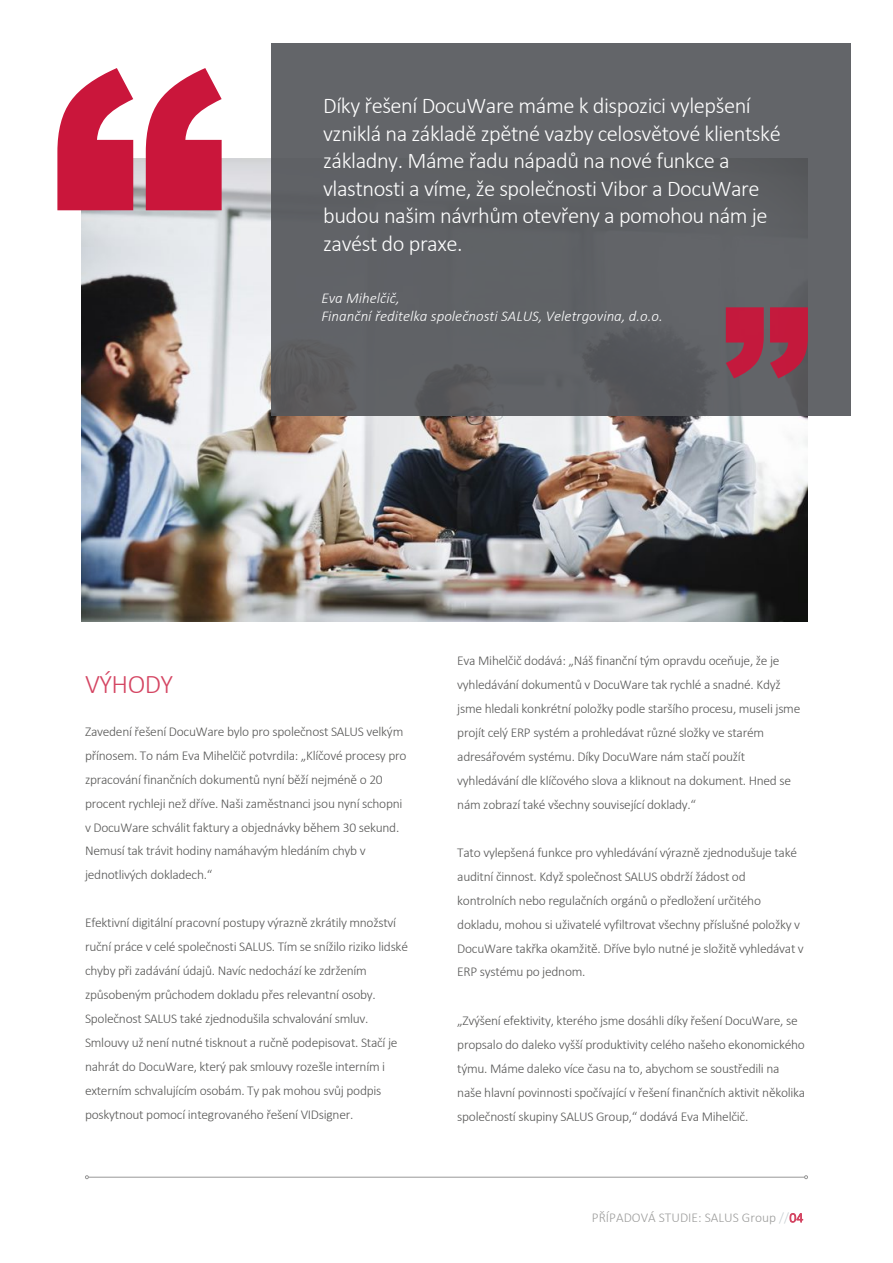
<style>
.page{position:relative;width:893px;height:1263px;background:#fff}
.page>*{position:absolute;margin:0;border:0;box-sizing:border-box;transform-origin:0 0}
.t1{font:300 27px "Calibri";letter-spacing:-.02em;color:#d44562}
.t2{font:300 22.5px/27.5px "Calibri";letter-spacing:-.02em;color:#fff}
.t3{font:italic 300 15px/18px "Calibri";color:#fff}
.t4{font:300 13.5px/24px "Calibri";letter-spacing:-.02em;color:#575756}
.t5{font:300 13.5px "Calibri";color:#9d9d9c}
.s1{color:#c7ced2}
.s2{color:#d44562}
</style>
<div class="page">
<img style="left:82px;top:159px;width:726px;height:462px">
<svg style="left:57px;top:68px;width:165px;height:142px"></svg>
<div style="left:271px;top:43px;width:579px;height:373px;background:#636569"></div>
<svg style="left:726px;top:307px;width:82px;height:71px"></svg>
<hr style="left:88px;top:1177px;width:716px;height:1px;background:#878787">
<svg style="left:85px;top:1175px;width:4px;height:4px"></svg>
<svg style="left:804px;top:1175px;width:4px;height:4px"></svg>
<p class="t2" style="left:323px;top:92px;width:459px">Díky řešení DocuWare máme k dispozici vylepšení vzniklá na základě zpětné vazby celosvětové klientské základny. Máme řadu nápadů na nové funkce a vlastnosti a víme, že společnosti Vibor a DocuWare budou našim návrhům otevřeny a pomohou nám je zavést do praxe.</p>
<p class="t3" style="left:321px;top:289px;width:343px">Eva Mihelčič,<br>Finanční ředitelka společnosti SALUS, Veletrgovina, d.o.o.</p>
<h1 class="t1" style="left:85px;top:667px;width:90px">VÝHODY</h1>
<p class="t4" style="left:85px;top:719px;width:323px">Zavedení řešení DocuWare bylo pro společnost SALUS velkým přínosem. To nám Eva Mihelčič potvrdila: „Klíčové procesy pro zpracování finančních dokumentů nyní běží nejméně o 20 procent rychleji než dříve. Naši zaměstnanci jsou nyní schopni v DocuWare schválit faktury a objednávky během 30 sekund.<br>Nemusí tak trávit hodiny namáhavým hledáním chyb v jednotlivých dokladech.“</p>
<p class="t4" style="left:85px;top:911px;width:324px">Efektivní digitální pracovní postupy výrazně zkrátily množství ruční práce v celé společnosti SALUS. Tím se snížilo riziko lidské chyby při zadávání údajů. Navíc nedochází ke zdržením způsobeným průchodem dokladu přes relevantní osoby.<br>Společnost SALUS také zjednodušila schvalování smluv.<br>Smlouvy už není nutné tisknout a ručně podepisovat. Stačí je nahrát do DocuWare, který pak smlouvy rozešle interním i externím schvalujícím osobám. Ty pak mohou svůj podpis poskytnout pomocí integrovaného řešení VIDsigner.</p>
<p class="t4" style="left:457px;top:648px;width:345px">Eva Mihelčič dodává: „Náš finanční tým opravdu oceňuje, že je vyhledávání dokumentů v DocuWare tak rychlé a snadné. Když jsme hledali konkrétní položky podle staršího procesu, museli jsme projít celý ERP systém a prohledávat různé složky ve starém adresářovém systému. Díky DocuWare nám stačí použít vyhledávání dle klíčového slova a kliknout na dokument. Hned se nám zobrazí také všechny související doklady.“</p>
<p class="t4" style="left:457px;top:840px;width:348px">Tato vylepšená funkce pro vyhledávání výrazně zjednodušuje také auditní činnost. Když společnost SALUS obdrží žádost od kontrolních nebo regulačních orgánů o předložení určitého dokladu, mohou si uživatelé vyfiltrovat všechny příslušné položky v DocuWare takřka okamžitě. Dříve bylo nutné je složitě vyhledávat v ERP systému po jednom.</p>
<p class="t4" style="left:457px;top:1008px;width:349px">„Zvýšení efektivity, kterého jsme dosáhli díky řešení DocuWare, se propsalo do daleko vyšší produktivity celého našeho ekonomického týmu. Máme daleko více času na to, abychom se soustředili na naše hlavní povinnosti spočívající v řešení finančních aktivit několika společností skupiny SALUS Group,“ dodává Eva Mihelčič.</p>
<p class="t5" style="left:592px;top:1209px;width:213px">PŘÍPADOVÁ STUDIE: SALUS Group <span class="s1">//</span><span class="s2">04</span></p>
</div>
